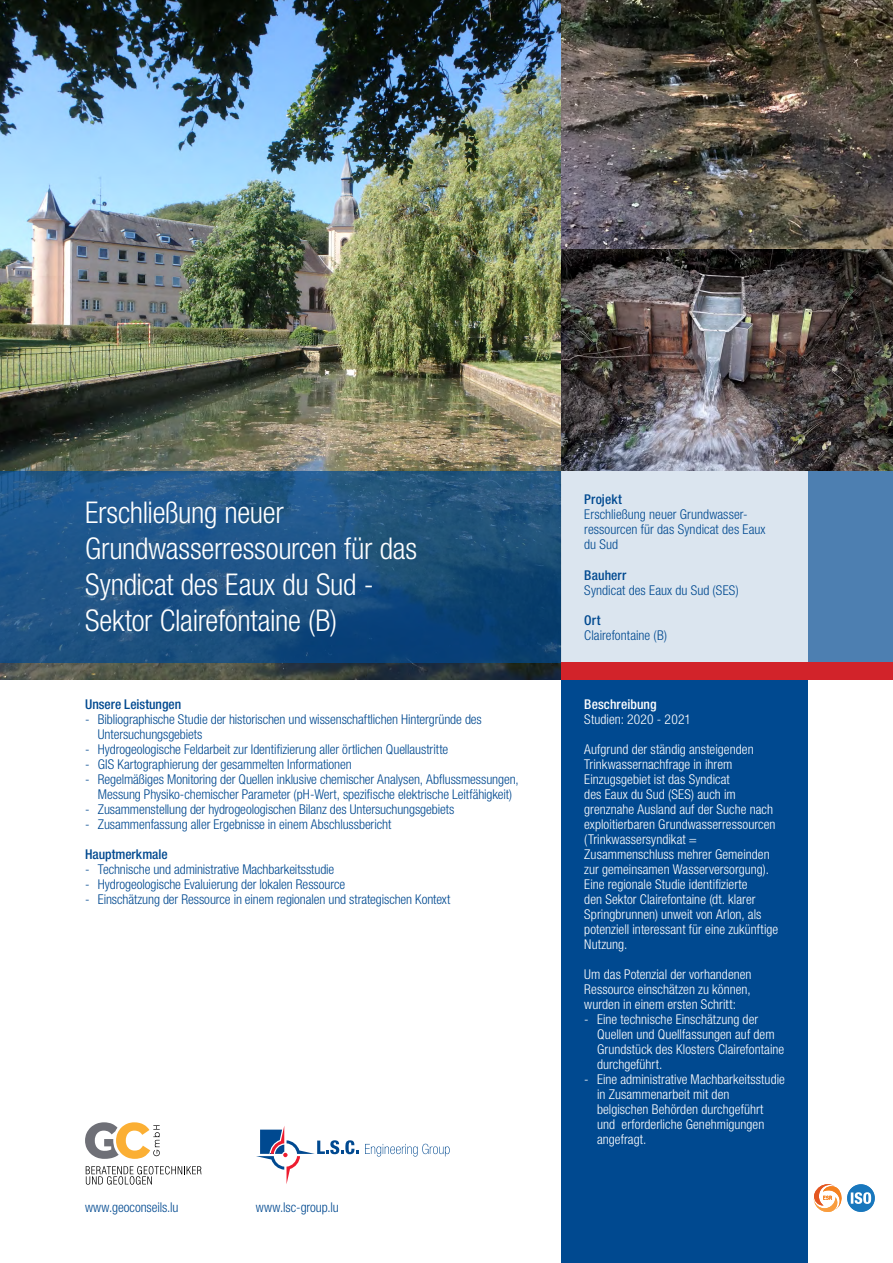
<style>
.page{position:relative;width:893px;height:1263px;background:#fff}
.page>*{position:absolute;margin:0;border:0;box-sizing:border-box;transform-origin:0 0}
.t1{font:300 condensed 30px/36px "Helvetica Neue LT Pro";letter-spacing:-.01em;color:#fff}
.t2{font:300 condensed 13.5px/15px "Helvetica Neue LT Pro";letter-spacing:-.005em;color:#004990}
.t3{font:300 condensed 13.5px/15px "Helvetica Neue LT Pro";letter-spacing:.005em;color:#fff}
.t4{font:500 condensed 13.5px "Helvetica Neue LT Pro";letter-spacing:.005em;color:#004990}
.t5{font:500 condensed 13.5px "Helvetica Neue LT Pro";letter-spacing:.005em;color:#fff}
</style>
<div class="page">
<svg style="left:365px;top:1144px;width:85px;height:12px"></svg>
<svg style="left:256px;top:1126px;width:103px;height:58px"></svg>
<svg style="left:86px;top:1166px;width:116px;height:19px"></svg>
<svg style="left:85px;top:1122px;width:75px;height:37px"></svg>
<div style="left:561px;top:731px;width:247px;height:532px;background:#004990"></div>
<svg style="left:814px;top:1184px;width:28px;height:28px"></svg>
<div style="left:847px;top:1184px;width:28px;height:28px;background:#1877bd;border-radius:50%"></div>
<svg style="left:851px;top:1192px;width:20px;height:12px"></svg>
<div style="left:561px;top:679px;width:247px;height:545px;background:#004990"></div>
<img style="left:0;top:0;width:561px;height:679px">
<svg style="left:0;top:471px;width:893px;height:191px;background:#225787"></svg>
<div style="left:561px;top:471px;width:247px;height:191px;background:#dbe5ef"></div>
<div style="left:561px;top:662px;width:332px;height:17px;background:#d2232a"></div>
<img style="left:561px;top:0;width:332px;height:471px">
<p class="t1" style="left:85px;top:494px;width:333px">Erschließung neuer<br>Grundwasserressourcen für das</p>
<p class="t1" style="left:85px;top:566px;width:290px">Syndicat des Eaux du Sud -</p>
<p class="t1" style="left:85px;top:602px;width:254px">Sektor Clairefontaine (B)</p>
<p class="t4" style="left:85px;top:696px;width:98px">Unsere Leistungen</p>
<p class="t2" style="left:98px;top:712px;width:386px;text-indent:-13px">- --Bibliographische Studie der historischen und wissenschaftlichen Hintergründe des<br>Untersuchungsgebiets</p>
<p class="t2" style="left:85px;top:742px;width:365px">- --Hydrogeologische Feldarbeit zur Identifizierung aller örtlichen Quellaustritte</p>
<p class="t2" style="left:85px;top:757px;width:268px">- --GIS Kartographierung der gesammelten Informationen</p>
<p class="t2" style="left:85px;top:772px;width:435px;text-align:center">- --Regelmäßiges Monitoring der Quellen inklusive chemischer Analysen, Abflussmessungen,<br>Messung Physiko-chemischer Parameter (pH-Wert, spezifische elektrische Leitfähigkeit)</p>
<p class="t2" style="left:85px;top:802px;width:371px">- --Zusammenstellung der hydrogeologischen Bilanz des Untersuchungsgebiets</p>
<p class="t2" style="left:85px;top:817px;width:308px">- --Zusammenfassung aller Ergebnisse in einem Abschlussbericht</p>
<p class="t4" style="left:85px;top:846px;width:84px">Hauptmerkmale</p>
<p class="t2" style="left:85px;top:862px;width:251px">- -Technische und administrative Machbarkeitsstudie</p>
<p class="t2" style="left:85px;top:877px;width:262px">- Hydrogeologische Evaluierung der lokalen Ressource</p>
<p class="t2" style="left:85px;top:892px;width:367px">- Einschätzung der Ressource in einem regionalen und strategischen Kontext</p>
<p class="t2" style="left:85px;top:1199px;width:95px">www.geoconseils.lu</p>
<p class="t2" style="left:256px;top:1199px;width:84px">www.lsc-group.lu</p>
<p class="t4" style="left:584px;top:492px;width:39px">Projekt</p>
<p class="t2" style="left:584px;top:507px;width:183px">Erschließung neuer Grundwasser&shy;ressourcen für das Syndicat des Eaux du Sud</p>
<p class="t4" style="left:584px;top:567px;width:44px">Bauherr</p>
<p class="t2" style="left:584px;top:582px;width:156px">Syndicat des Eaux du Sud (SES)</p>
<p class="t4" style="left:584px;top:612px;width:18px">Ort</p>
<p class="t2" style="left:584px;top:627px;width:84px">Clairefontaine (B)</p>
<p class="t5" style="left:584px;top:696px;width:74px">Beschreibung</p>
<p class="t3" style="left:584px;top:712px;width:108px">Studien: 2020 - 2021</p>
<p class="t3" style="left:584px;top:742px;width:196px">Aufgrund der ständig ansteigenden Trinkwassernachfrage in ihrem Einzugsgebiet ist das Syndicat<br>des Eaux du Sud (SES) auch im grenznahe Ausland auf der Suche nach exploitierbaren Grundwasserressourcen (Trinkwassersyndikat = Zusammenschluss mehrer Gemeinden zur gemeinsamen Wasserversorgung).<br>Eine regionale Studie identifizierte<br>den Sektor Clairefontaine (dt. klarer Springbrunnen) unweit von Arlon, als potenziell interessant für eine zukünftige Nutzung.</p>
<p class="t3" style="left:584px;top:967px;width:169px;text-align:justify">Um das Potenzial der vorhandenen Ressource einschätzen zu können, wurden in einem ersten Schritt:</p>
<p class="t3" style="left:597px;top:1012px;width:189px;text-indent:-13px">- Eine technische Einschätzung der<br>Quellen und Quellfassungen auf dem<br>Grundstück des Klosters Clairefontaine durchgeführt.</p>
<p class="t3" style="left:597px;top:1072px;width:189px;text-indent:-13px">- Eine administrative Machbarkeitsstudie in Zusammenarbeit mit den<br>belgischen Behörden durchgeführt<br>und erforderliche Genehmigungen angefragt.</p>
</div>
